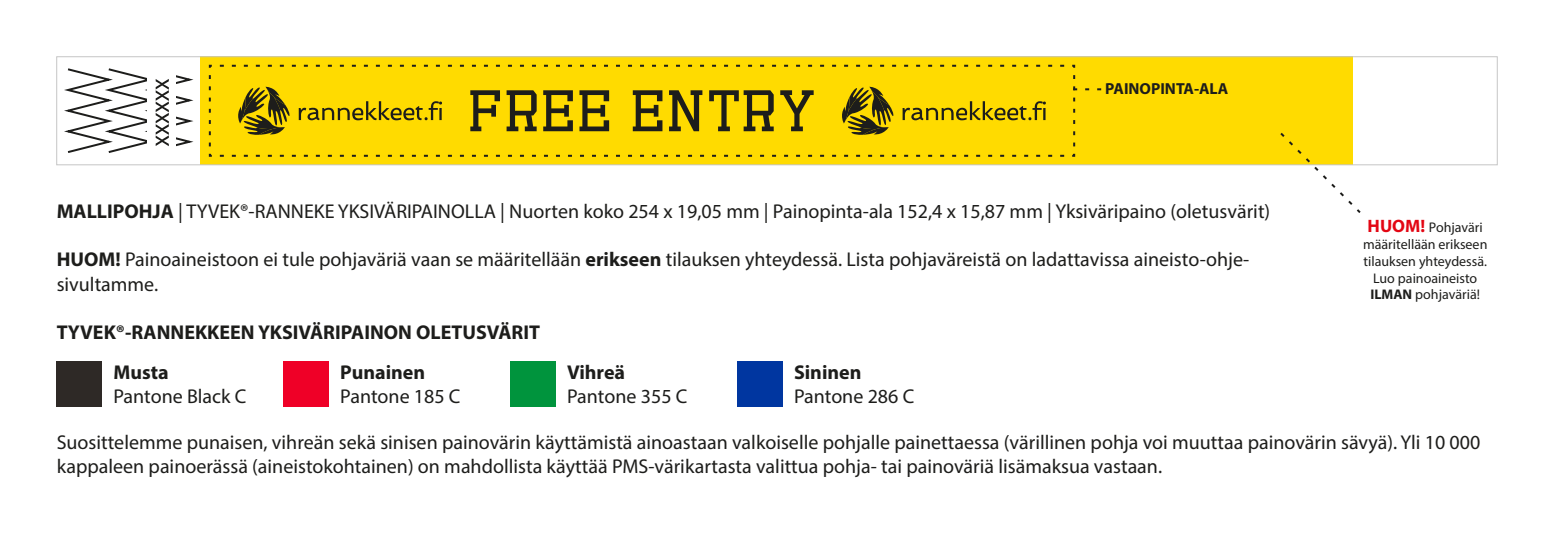
<style>
.page{position:relative;width:1554px;height:539px;background:#fff}
.page>*{position:absolute;margin:0;border:0;box-sizing:border-box;transform-origin:0 0}
.t1{font:20px/24px "Myriad Pro";color:#1d1d1b}
.t2{font:700 20px "Myriad Pro";color:#1d1d1b}
.t3{font:700 16px "Myriad Pro";color:#1d1d1b}
.t4{font:14px/16.8px "Myriad Pro";color:#1d1d1b;text-align:center}
.s1{font-weight:700}
.s2{font-weight:700;font-size:18px;color:#e30613}
</style>
<div class="page">
<div style="left:201px;top:57px;width:1152px;height:108px;background:#ffdb00"></div>
<svg style="left:64px;top:68px;width:130px;height:85px"></svg>
<svg style="left:208px;top:64px;width:4px;height:81px"></svg>
<svg style="left:221px;top:64px;width:855px;height:4px"></svg>
<svg style="left:208px;top:153px;width:855px;height:4px"></svg>
<div style="left:56px;top:56px;width:1441px;height:109px;border:1px solid #c6c6c6"></div>
<div style="left:57px;top:361px;width:45px;height:45px;background:#2e2926"></div>
<div style="left:283px;top:361px;width:46px;height:45px;background:#ef0027"></div>
<div style="left:510px;top:361px;width:46px;height:45px;background:#00943d"></div>
<div style="left:737px;top:361px;width:45px;height:45px;background:#0036a0"></div>
<svg style="left:470px;top:90px;width:30px;height:41px"></svg>
<svg style="left:506px;top:90px;width:30px;height:41px"></svg>
<svg style="left:543px;top:90px;width:30px;height:41px"></svg>
<svg style="left:579px;top:90px;width:30px;height:41px"></svg>
<svg style="left:633px;top:90px;width:29px;height:41px"></svg>
<svg style="left:669px;top:90px;width:33px;height:41px"></svg>
<svg style="left:709px;top:90px;width:64px;height:41px"></svg>
<svg style="left:780px;top:90px;width:33px;height:41px"></svg>
<svg style="left:299px;top:101px;width:143px;height:19px"></svg>
<svg style="left:238px;top:86px;width:52px;height:49px"></svg>
<svg style="left:902px;top:101px;width:143px;height:19px"></svg>
<svg style="left:842px;top:86px;width:52px;height:49px"></svg>
<svg style="left:1072px;top:76px;width:29px;height:81px"></svg>
<svg style="left:1278px;top:132px;width:84px;height:81px"></svg>
<p class="t3" style="left:1105px;top:78px;width:125px">PAINOPINTA-ALA</p>
<p class="t1" style="left:57px;top:199px;width:1215px"><span class="s1">MALLIPOHJA</span> | TYVEK®-RANNEKE YKSIVÄRIPAINOLLA | Nuorten koko 254 x 19,05 mm | Painopinta-ala 152,4 x 15,87 mm | Yksiväripaino (oletusvärit)</p>
<p class="t1" style="left:57px;top:247px;width:1194px"><span class="s1">HUOM!</span> Painoaineistoon ei tule pohjaväriä vaan se määritellään <span class="s1">erikseen</span> tilauksen yhteydessä. Lista pohjaväreistä on ladattavissa aineisto-ohje&shy;sivultamme.</p>
<p class="t2" style="left:57px;top:319px;width:485px">TYVEK®-RANNEKKEEN YKSIVÄRIPAINON OLETUSVÄRIT</p>
<p class="t2" style="left:113px;top:359px;width:57px">Musta</p>
<p class="t1" style="left:113px;top:383px;width:134px">Pantone Black C</p>
<p class="t2" style="left:340px;top:359px;width:86px">Punainen</p>
<p class="t1" style="left:340px;top:383px;width:122px">Pantone 185 C</p>
<p class="t2" style="left:567px;top:359px;width:59px">Vihreä</p>
<p class="t1" style="left:567px;top:383px;width:122px">Pantone 355 C</p>
<p class="t2" style="left:794px;top:359px;width:69px">Sininen</p>
<p class="t1" style="left:794px;top:383px;width:122px">Pantone 286 C</p>
<p class="t4" style="left:1363px;top:219px;width:126px"><span class="s2">HUOM!</span> Pohjaväri määritellään erikseen tilauksen yhteydessä.<br>Luo painoaineisto<br><span class="s1">ILMAN</span> pohjaväriä!</p>
<p class="t1" style="left:57px;top:430px;width:1425px">Suosittelemme punaisen, vihreän sekä sinisen painovärin käyttämistä ainoastaan valkoiselle pohjalle painettaessa (värillinen pohja voi muuttaa painovärin sävyä). Yli 10 000 kappaleen painoerässä (aineistokohtainen) on mahdollista käyttää PMS-värikartasta valittua pohja- tai painoväriä lisämaksua vastaan.</p>
</div>
